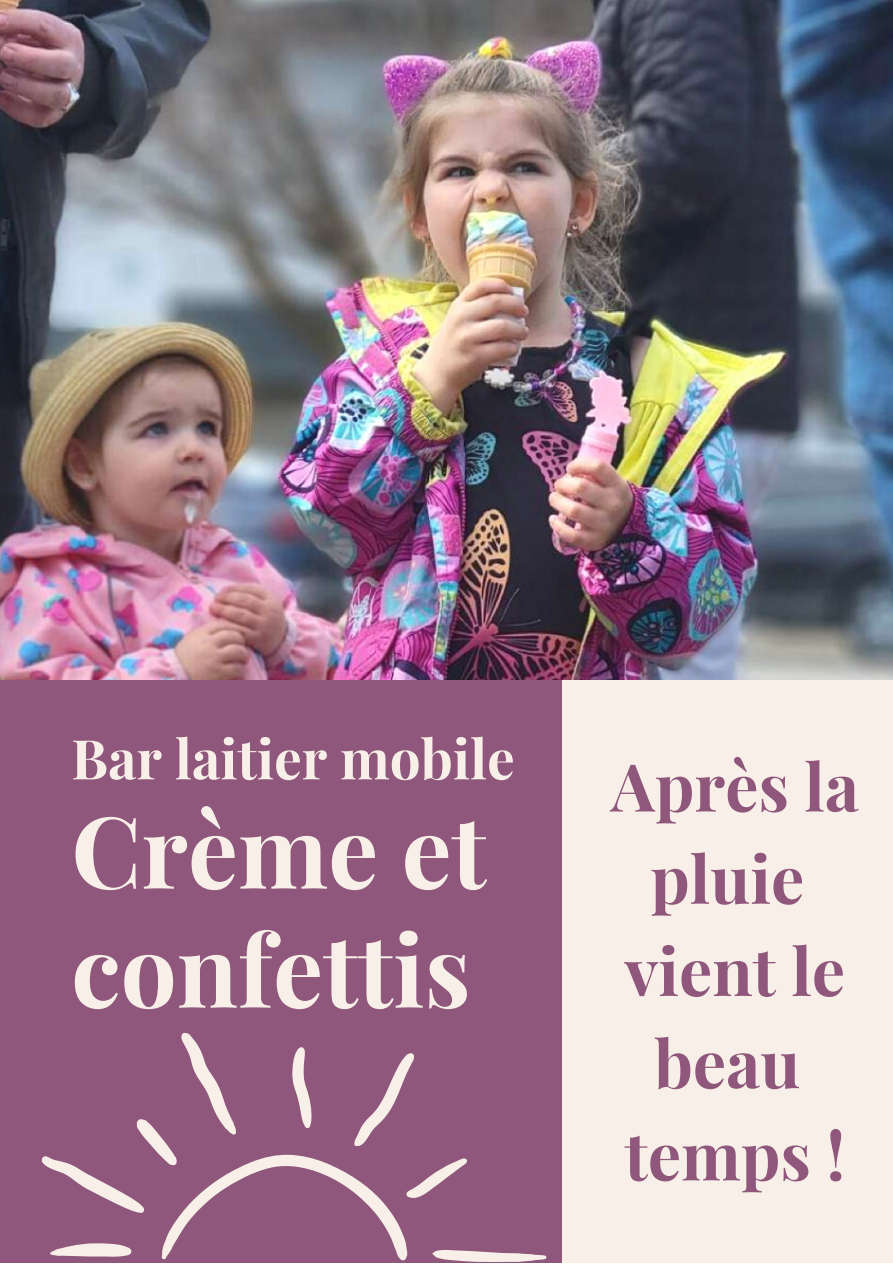
<style>
.page{position:relative;width:893px;height:1264px;background:#fff}
.page>*{position:absolute;margin:0;border:0;box-sizing:border-box;transform-origin:0 0}
.t1{font:700 99.45px/118.9px "Playfair Display";color:#f8f0e8}
.t2{font:700 66px/92.1px "Playfair Display";color:#90577c;text-align:center}
.t3{font:700 54.75px "Playfair Display";color:#f8f0e8}
</style>
<div class="page">
<div style="left:0;top:0;width:892px;height:1262px;background:#f8f0e8"></div>
<div style="left:0;top:597px;width:562px;height:665px;background:#90577c"></div>
<img style="left:0;top:0;width:892px;height:679px">
<svg style="left:42px;top:1032px;width:504px;height:229px"></svg>
<p class="t3" style="left:71px;top:720px;width:445px">Bar laitier mobile</p>
<h1 class="t1" style="left:71px;top:787px;width:417px">Crème et confettis</h1>
<p class="t2" style="left:610px;top:738px;width:250px">Après la pluie vient le beau temps !</p>
</div>
